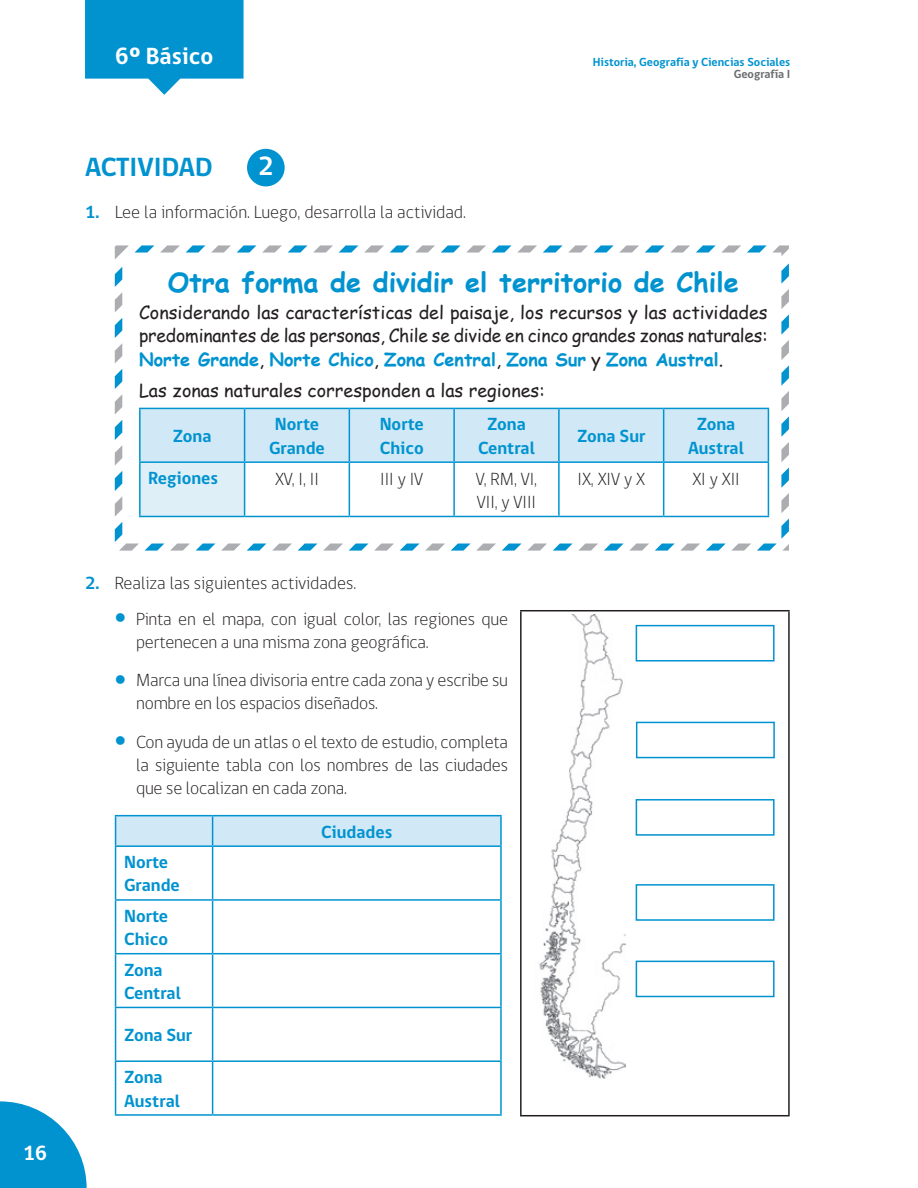
<style>
.page{position:relative;width:918px;height:1188px;background:#fff}
.page>*{position:absolute;margin:0;border:0;box-sizing:border-box;transform-origin:0 0}
.t1{font:700 27px "Comic Sans MS";color:#0093d0}
.t2{font:700 27px "gob CL";color:#0093d0}
.t3{font:700 27px "gob CL";color:#fff}
.t4{font:700 24px "gob CL";color:#fff}
.t5{font:700 21px "gob CL";color:#fff}
.t6{font:300 18px/23.2px "gob CL";letter-spacing:-.01em;color:#231f20}
.t7{font:18px/23.2px "Comic Sans MS";letter-spacing:-.01em;color:#231f20;text-align:justify}
.t8{font:700 18px/23.2px "gob CL";color:#0093d0}
.t9{font:700 12px "gob CL";color:#0093d0}
.t10{font:700 12px "gob CL";color:#6c6d70}
.s1{font-weight:700;color:#0093d0}
</style>
<div class="page">
<svg style="left:0;top:1101px;width:87px;height:87px"></svg>
<svg style="left:85px;top:0;width:159px;height:95px"></svg>
<div style="left:247px;top:149px;width:38px;height:37px;background:#0093d0;border-radius:50%"></div>
<svg style="left:115px;top:245px;width:674px;height:306px"></svg>
<hr style="left:520px;top:610px;width:270px;height:1px;background:#231f20">
<hr style="left:520px;top:611px;width:2px;height:504px;background:#231f20">
<hr style="left:788px;top:611px;width:2px;height:504px;background:#231f20">
<hr style="left:520px;top:1115px;width:270px;height:1px;background:#231f20">
<hr style="left:212px;top:847px;width:1px;height:52px;background:#0093d0">
<hr style="left:115px;top:899px;width:98px;height:2px;background:#0093d0">
<hr style="left:213px;top:899px;width:289px;height:2px;background:#0093d0">
<hr style="left:212px;top:901px;width:1px;height:52px;background:#0093d0">
<hr style="left:115px;top:953px;width:98px;height:1px;background:#0093d0">
<hr style="left:213px;top:953px;width:289px;height:1px;background:#0093d0">
<hr style="left:212px;top:954px;width:1px;height:53px;background:#0093d0">
<hr style="left:115px;top:1007px;width:98px;height:1px;background:#0093d0">
<hr style="left:213px;top:1007px;width:289px;height:1px;background:#0093d0">
<hr style="left:212px;top:1008px;width:1px;height:52px;background:#0093d0">
<hr style="left:115px;top:1060px;width:98px;height:2px;background:#0093d0">
<hr style="left:213px;top:1060px;width:289px;height:2px;background:#0093d0">
<hr style="left:212px;top:1062px;width:1px;height:52px;background:#0093d0">
<hr style="left:115px;top:847px;width:1px;height:52px;background:#0093d0">
<hr style="left:500px;top:847px;width:2px;height:52px;background:#0093d0">
<hr style="left:115px;top:901px;width:1px;height:52px;background:#0093d0">
<hr style="left:500px;top:901px;width:2px;height:52px;background:#0093d0">
<hr style="left:115px;top:954px;width:1px;height:53px;background:#0093d0">
<hr style="left:500px;top:954px;width:2px;height:53px;background:#0093d0">
<hr style="left:115px;top:1008px;width:1px;height:52px;background:#0093d0">
<hr style="left:500px;top:1008px;width:2px;height:52px;background:#0093d0">
<hr style="left:115px;top:1062px;width:1px;height:52px;background:#0093d0">
<hr style="left:500px;top:1062px;width:2px;height:52px;background:#0093d0">
<hr style="left:115px;top:1114px;width:98px;height:2px;background:#0093d0">
<hr style="left:213px;top:1114px;width:289px;height:2px;background:#0093d0">
<hr style="left:115px;top:815px;width:98px;height:1px;background:#0093d0">
<div style="left:115px;top:816px;width:385px;height:29px;background:#d1e8f6"></div>
<hr style="left:213px;top:815px;width:289px;height:1px;background:#0093d0">
<hr style="left:500px;top:816px;width:2px;height:29px;background:#0093d0">
<hr style="left:115px;top:845px;width:98px;height:2px;background:#0093d0">
<hr style="left:213px;top:845px;width:289px;height:2px;background:#0093d0">
<img style="left:539px;top:615px;width:86px;height:464px">
<div style="left:636px;top:625px;width:139px;height:37px;background:#fff;border:2px solid #0093d0"></div>
<div style="left:636px;top:722px;width:139px;height:36px;background:#fff;border:2px solid #0093d0"></div>
<div style="left:636px;top:799px;width:139px;height:37px;background:#fff;border:2px solid #0093d0"></div>
<div style="left:636px;top:884px;width:139px;height:37px;background:#fff;border:2px solid #0093d0"></div>
<div style="left:636px;top:961px;width:139px;height:36px;background:#fff;border:2px solid #0093d0"></div>
<p class="t5" style="left:23px;top:1139px;width:26px">16</p>
<h2 class="t4" style="left:115px;top:40px;width:99px">6º Básico</h2>
<h1 class="t2" style="left:85px;top:148px;width:129px">ACTIVIDAD</h1>
<h1 class="t3" style="left:258px;top:148px;width:17px">2</h1>
<p class="t6" style="left:85px;top:201px;width:382px"><span class="s1">1.</span> Lee la información. Luego, desarrolla la actividad.</p>
<p class="t9" style="left:593px;top:54px;width:199px">Historia, Geografía y Ciencias Sociales</p>
<p class="t10" style="left:734px;top:66px;width:58px">Geografía I</p>
<h1 class="t1" style="left:168px;top:262px;width:573px">Otra forma de dividir el territorio de Chile</h1>
<p class="t7" style="left:139px;top:300px;width:630px">Considerando las características del paisaje, los recursos y las actividades predominantes de las personas, Chile se divide en cinco grandes zonas naturales:<br><span class="s1">Norte Grande</span>, <span class="s1">Norte Chico</span>, <span class="s1">Zona Central</span>, <span class="s1">Zona Sur</span> y <span class="s1">Zona Austral</span>.</p>
<p class="t7" style="left:139px;top:379px;width:407px">Las zonas naturales corresponden a las regiones:</p>
<p class="t8" style="left:173px;top:425px;width:40px">Zona</p>
<p class="t8" style="left:269px;top:413px;width:57px;text-align:center">Norte<br>Grande</p>
<p class="t8" style="left:380px;top:413px;width:46px">Norte<br>Chico</p>
<p class="t8" style="left:478px;top:413px;width:58px;text-align:center">Zona<br>Central</p>
<p class="t8" style="left:577px;top:425px;width:70px">Zona Sur</p>
<p class="t8" style="left:688px;top:413px;width:58px;text-align:center">Zona<br>Austral</p>
<p class="t8" style="left:148px;top:467px;width:72px">Regiones</p>
<p class="t6" style="left:275px;top:468px;width:45px">XV, I, II</p>
<p class="t6" style="left:380px;top:468px;width:44px">III y IV</p>
<p class="t6" style="left:476px;top:468px;width:63px">V, RM, VI,<br>VII, y VIII</p>
<p class="t6" style="left:578px;top:468px;width:69px">IX, XIV y X</p>
<p class="t6" style="left:692px;top:468px;width:49px">XI y XII</p>
<p class="t6" style="left:136px;top:566px;width:373px;line-height:35.7px;text-indent:-51px"><span class="s1">2.</span> Realiza las siguientes actividades.<br>Pinta en el mapa, con igual color, las regiones que</p>
<p class="t6" style="left:136px;top:623px;width:373px;line-height:38.1px">pertenecen a una misma zona geográfica.<br>Marca una línea divisoria entre cada zona y escribe su</p>
<p class="t6" style="left:136px;top:685px;width:373px;line-height:38.1px">nombre en los espacios diseñados.<br>Con ayuda de un atlas o el texto de estudio, completa</p>
<p class="t6" style="left:136px;top:754px;width:373px">la siguiente tabla con los nombres de las ciudades que se localizan en cada zona.</p>
<p class="t8" style="left:321px;top:820px;width:73px">Ciudades</p>
<p class="t8" style="left:124px;top:851px;width:57px">Norte<br>Grande</p>
<p class="t8" style="left:124px;top:905px;width:46px">Norte<br>Chico</p>
<p class="t8" style="left:124px;top:959px;width:58px">Zona<br>Central</p>
<p class="t8" style="left:124px;top:1024px;width:70px">Zona Sur</p>
<p class="t8" style="left:124px;top:1066px;width:58px">Zona<br>Austral</p>
</div>
